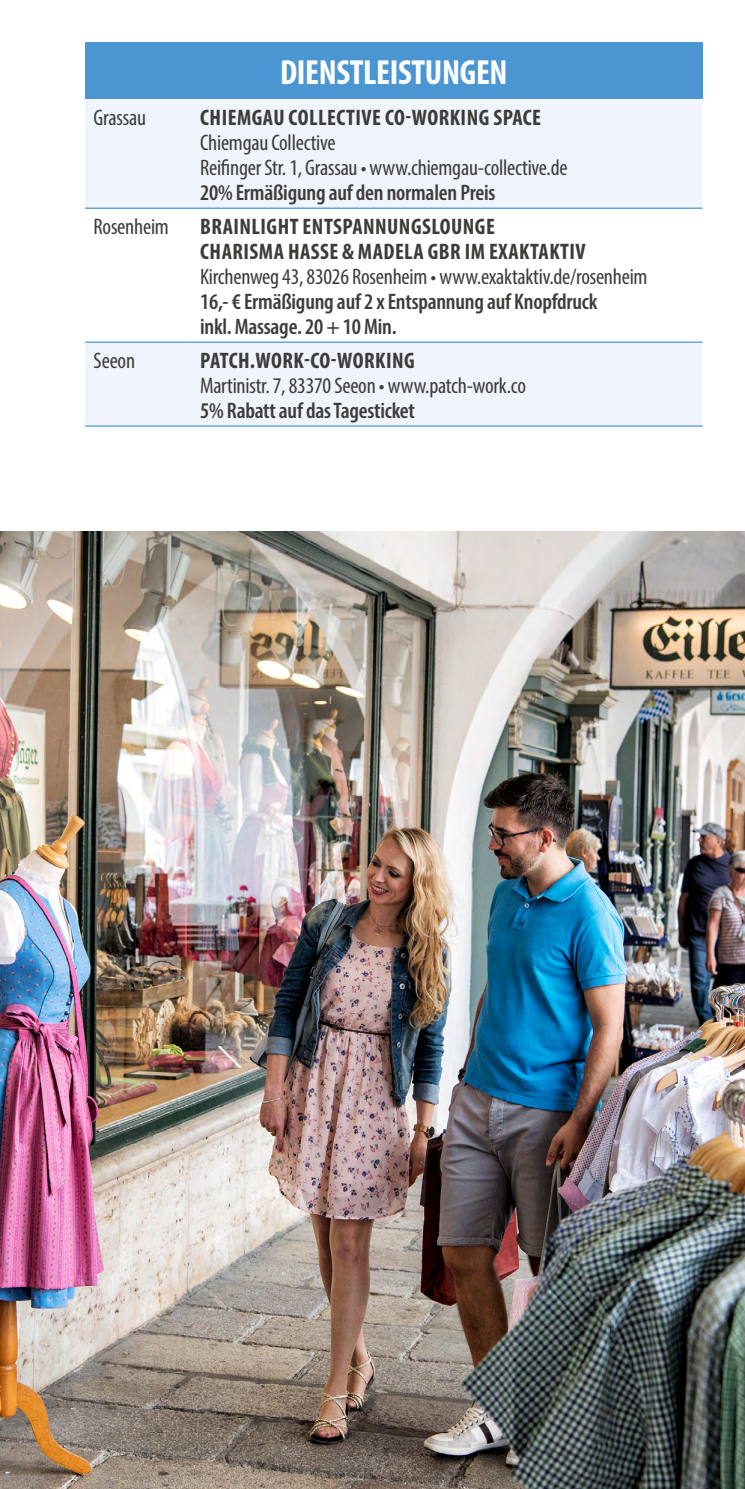
<style>
.page{position:relative;width:745px;height:1489px;background:#fff}
.page>*{position:absolute;margin:0;border:0;box-sizing:border-box;transform-origin:0 0}
.t1{font:700 condensed 35px "Myriad Pro";letter-spacing:-.01em;color:#fff}
.t2{font:condensed 22.5px/25px "Myriad Pro";letter-spacing:-.01em;color:#3c3c3b}
.t3{font:600 condensed 22.5px/25px "Myriad Pro";letter-spacing:-.01em;color:#3c3c3b}
.t4{font:700 condensed 22.5px/25px "Myriad Pro";letter-spacing:.02em;color:#3c3c3b}
</style>
<div class="page">
<div style="left:85px;top:43px;width:617px;height:56px;background:#4a96d2"></div>
<svg style="left:85px;top:99px;width:617px;height:326px;fill:#f0f4fc"></svg>
<hr style="left:85px;top:207px;width:106px;height:2px;background:#4a96d2">
<hr style="left:191px;top:207px;width:511px;height:2px;background:#4a96d2">
<hr style="left:85px;top:341px;width:106px;height:2px;background:#4a96d2">
<hr style="left:191px;top:341px;width:511px;height:2px;background:#4a96d2">
<hr style="left:85px;top:425px;width:106px;height:1px;background:#4a96d2">
<hr style="left:191px;top:425px;width:511px;height:1px;background:#4a96d2">
<img style="left:0;top:531px;width:744px;height:957px">
<h1 class="t1" style="left:280px;top:50px;width:229px">DIENSTLEISTUNGEN</h1>
<p class="t2" style="left:94px;top:104px;width:54px">Grassau</p>
<p class="t4" style="left:200px;top:104px;width:342px">CHIEMGAU COLLECTIVE CO-WORKING SPACE</p>
<p class="t2" style="left:200px;top:129px;width:369px">Chiemgau Collective<br>Reifinger Str. 1, Grassau • www.chiemgau-collective.de</p>
<p class="t3" style="left:200px;top:179px;width:297px">20% Ermäßigung auf den normalen Preis</p>
<p class="t2" style="left:94px;top:213px;width:77px">Rosenheim</p>
<p class="t4" style="left:200px;top:213px;width:386px">BRAINLIGHT ENTSPANNUNGSLOUNGE<br>CHARISMA HASSE &amp; MADELA GBR IM EXAKTAKTIV</p>
<p class="t2" style="left:200px;top:263px;width:449px">Kirchenweg 43, 83026 Rosenheim • www.exaktaktiv.de/rosenheim</p>
<p class="t3" style="left:200px;top:288px;width:398px">16,- € Ermäßigung auf 2 x Entspannung auf Knopfdruck inkl. Massage. 20 + 10 Min.</p>
<p class="t2" style="left:94px;top:347px;width:43px">Seeon</p>
<p class="t4" style="left:200px;top:347px;width:216px">PATCH.WORK-CO-WORKING</p>
<p class="t2" style="left:200px;top:372px;width:327px">Martinistr. 7, 83370 Seeon • www.patch-work.co</p>
<p class="t3" style="left:200px;top:397px;width:216px">5% Rabatt auf das Tagesticket</p>
</div>
